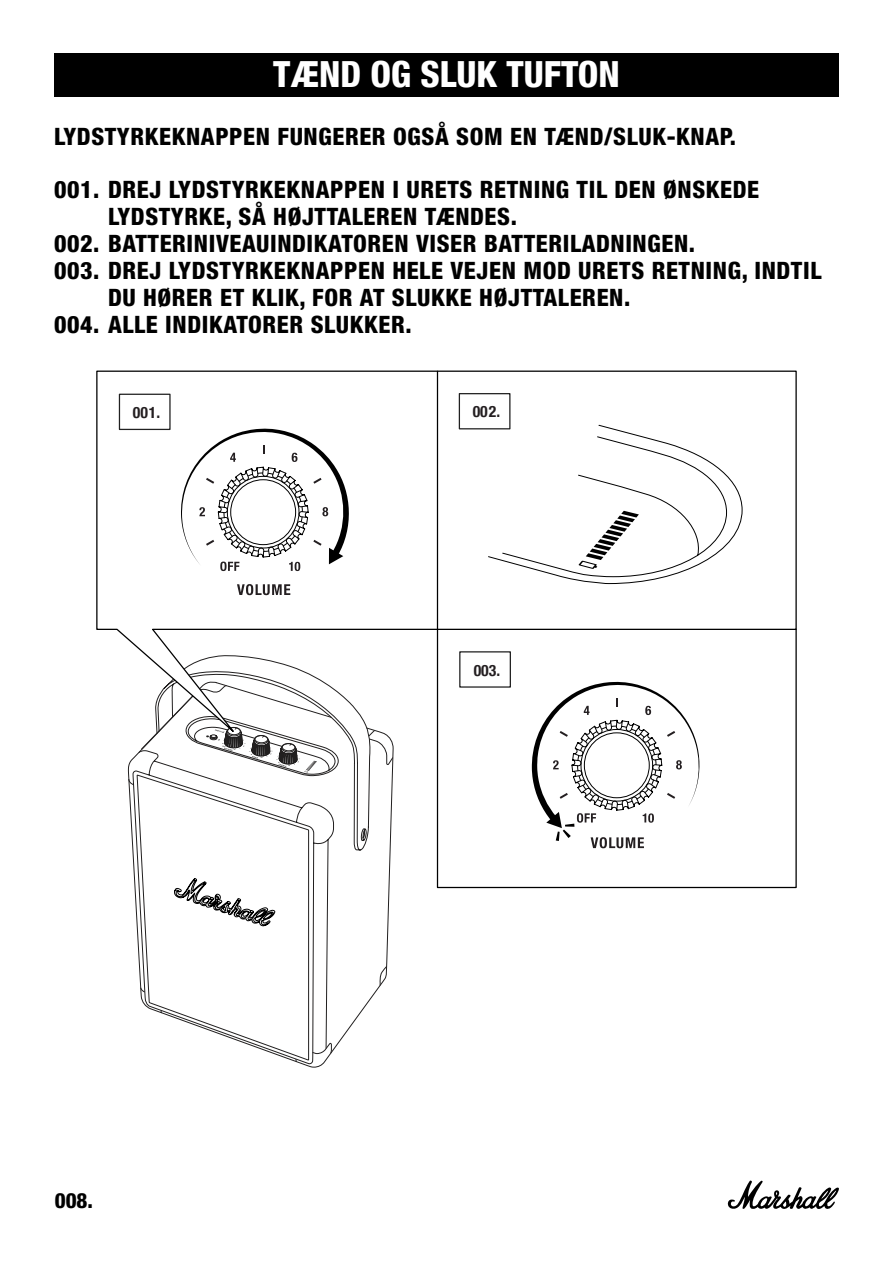
<style>
.page{position:relative;width:893px;height:1263px;background:#fff}
.page>*{position:absolute;margin:0;border:0;box-sizing:border-box;transform-origin:0 0}
.t1{font:800 condensed 36px "Helvetica Neue LT Com";color:#fff}
.t2{font:800 condensed 24px "Helvetica Neue LT Std";letter-spacing:.025em;color:#000}
.t3{font:800 condensed 21px "Helvetica Neue LT Std";color:#000}
.t4{font:700 condensed 15.75px "Helvetica Neue";color:#241f21}
</style>
<div class="page">
<svg style="left:727px;top:1180px;width:112px;height:29px"></svg>
<div style="left:54px;top:53px;width:785px;height:44px;background:#000"></div>
<svg style="left:128px;top:750px;width:12px;height:233px"></svg>
<svg style="left:140px;top:741px;width:254px;height:322px"></svg>
<svg style="left:141px;top:741px;width:197px;height:35px"></svg>
<svg style="left:473px;top:763px;width:190px;height:126px"></svg>
<svg style="left:532px;top:741px;width:168px;height:107px"></svg>
<svg style="left:96px;top:370px;width:701px;height:371px"></svg>
<svg style="left:237px;top:584px;width:53px;height:11px"></svg>
<svg style="left:96px;top:370px;width:397px;height:203px"></svg>
<svg style="left:181px;top:428px;width:172px;height:143px"></svg>
<div style="left:119px;top:394px;width:52px;height:36px;border:1px solid #212121"></div>
<div style="left:459px;top:393px;width:51px;height:36px;border:1px solid #212121"></div>
<div style="left:459px;top:651px;width:52px;height:37px;border:1px solid #212121"></div>
<svg style="left:487px;top:424px;width:256px;height:160px"></svg>
<hr style="left:437px;top:371px;width:1px;height:258px;background:#000">
<h1 class="t1" style="left:273px;top:52px;width:348px">TÆND OG SLUK TUFTON</h1>
<p class="t2" style="left:54px;top:122px;width:684px">LYDSTYRKEKNAPPEN FUNGERER OGSÅ SOM EN TÆND/SLUK-KNAP.</p>
<p class="t2" style="left:54px;top:175px;width:707px">001. DREJ LYDSTYRKEKNAPPEN I URETS RETNING TIL DEN ØNSKEDE</p>
<p class="t2" style="left:108px;top:202px;width:410px">LYDSTYRKE, SÅ HØJTTALEREN TÆNDES.</p>
<p class="t2" style="left:54px;top:229px;width:643px">002. BATTERINIVEAUINDIKATOREN VISER BATTERILADNINGEN.</p>
<p class="t2" style="left:54px;top:256px;width:769px">003. DREJ LYDSTYRKEKNAPPEN HELE VEJEN MOD URETS RETNING, INDTIL</p>
<p class="t2" style="left:108px;top:283px;width:524px">DU HØRER ET KLIK, FOR AT SLUKKE HØJTTALEREN.</p>
<p class="t2" style="left:54px;top:310px;width:359px">004. ALLE INDIKATORER SLUKKER.</p>
<p class="t4" style="left:133px;top:399px;width:29px">001.</p>
<p class="t4" style="left:473px;top:399px;width:29px">002.</p>
<p class="t3" style="left:55px;top:1187px;width:40px">008.</p>
<p class="t4" style="left:474px;top:657px;width:28px">003.</p>
</div>
